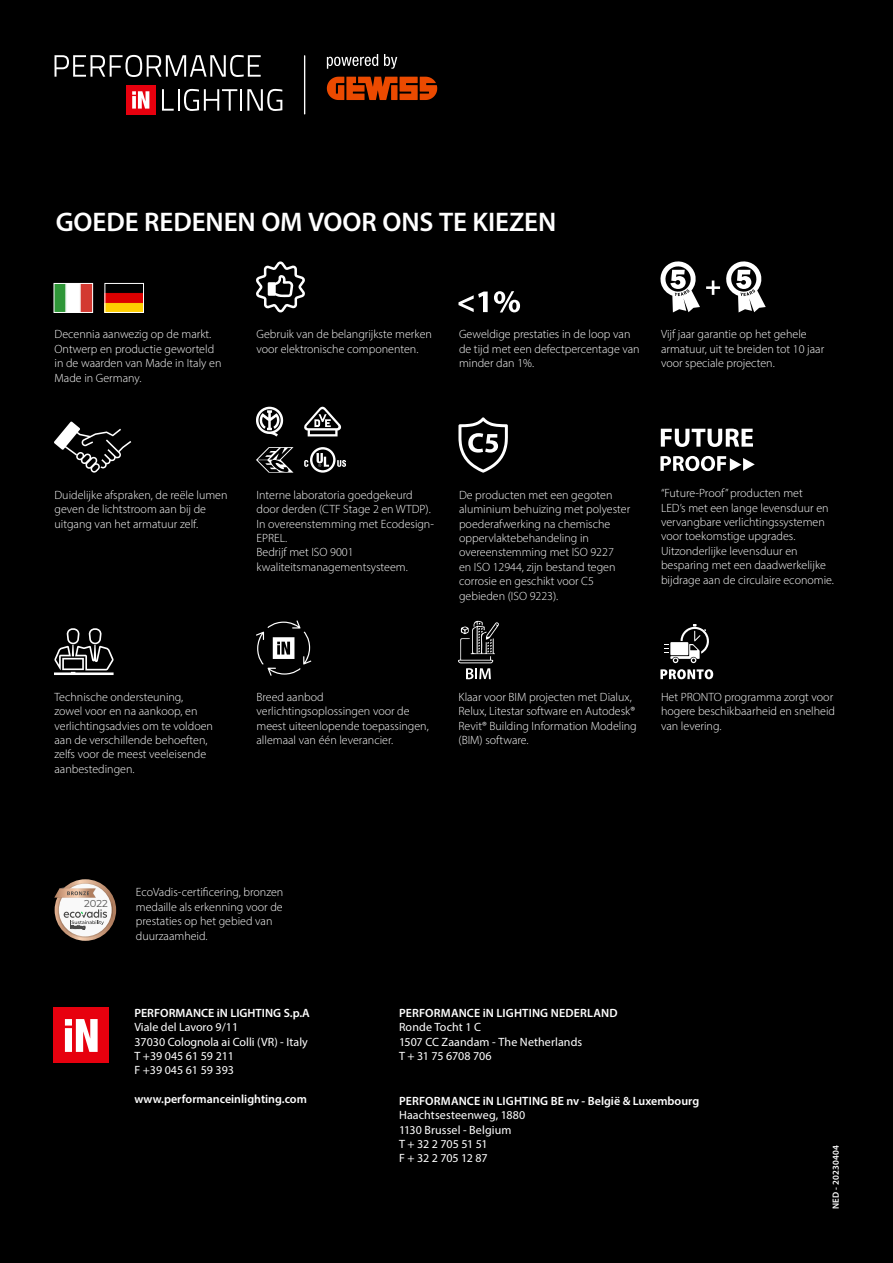
<style>
.page{position:relative;width:893px;height:1263px;background:#000}
.page>*{position:absolute;margin:0;border:0;box-sizing:border-box;transform-origin:0 0}
.t1{font:600 27px "Myriad Pro";letter-spacing:-.005em;color:#fff}
.t2{font:300 12px/14.4px "Myriad Pro";color:#fff}
.t3{font:12px/14.4px "Myriad Pro";color:#fff}
.t4{font:600 12px "Myriad Pro";color:#fff}
.t5{font:10.05px "Montserrat";color:#515151}
.t6{font:600 9px "Myriad Pro";letter-spacing:.025em;color:#fff}
</style>
<div class="page">
<svg style="left:660px;top:261px;width:40px;height:51px"></svg>
<svg style="left:706px;top:261px;width:60px;height:51px"></svg>
<svg style="left:664px;top:624px;width:45px;height:39px"></svg>
<svg style="left:660px;top:669px;width:53px;height:10px"></svg>
<svg style="left:458px;top:620px;width:41px;height:59px"></svg>
<svg style="left:256px;top:407px;width:27px;height:29px"></svg>
<svg style="left:256px;top:261px;width:49px;height:52px"></svg>
<svg style="left:458px;top:292px;width:30px;height:20px"></svg>
<svg style="left:494px;top:291px;width:26px;height:21px"></svg>
<svg style="left:458px;top:417px;width:50px;height:56px"></svg>
<svg style="left:256px;top:620px;width:55px;height:56px"></svg>
<svg style="left:54px;top:628px;width:60px;height:47px"></svg>
<svg style="left:660px;top:456px;width:95px;height:15px"></svg>
<svg style="left:661px;top:429px;width:92px;height:18px"></svg>
<svg style="left:304px;top:407px;width:37px;height:29px"></svg>
<svg style="left:256px;top:447px;width:37px;height:26px"></svg>
<svg style="left:304px;top:447px;width:42px;height:26px"></svg>
<img style="left:56px;top:285px;width:35px;height:26px">
<div style="left:54px;top:283px;width:39px;height:30px;border:1px solid #fff"></div>
<img style="left:107px;top:292px;width:35px;height:19px">
<div style="left:105px;top:283px;width:39px;height:30px;border:1px solid #fff"></div>
<svg style="left:54px;top:421px;width:77px;height:52px"></svg>
<img style="left:54px;top:879px;width:63px;height:62px">
<svg style="left:55px;top:879px;width:61px;height:62px"></svg>
<img style="left:58px;top:883px;width:55px;height:55px">
<div style="left:59px;top:884px;width:53px;height:52px;background:#f9f9f9;border-radius:50%"></div>
<svg style="left:64px;top:909px;width:43px;height:20px"></svg>
<svg style="left:54px;top:886px;width:42px;height:12px"></svg>
<div style="left:54px;top:1008px;width:55px;height:55px;background:#e7000e"></div>
<svg style="left:65px;top:1019px;width:33px;height:33px"></svg>
<svg style="left:55px;top:55px;width:206px;height:22px"></svg>
<div style="left:126px;top:85px;width:29px;height:29px;background:#e7000e"></div>
<svg style="left:132px;top:91px;width:17px;height:18px"></svg>
<svg style="left:162px;top:89px;width:12px;height:22px"></svg>
<hr style="left:178px;top:89px;width:2px;height:22px;background:#fff">
<svg style="left:184px;top:89px;width:53px;height:22px"></svg>
<hr style="left:240px;top:89px;width:2px;height:22px;background:#fff">
<svg style="left:247px;top:89px;width:35px;height:22px"></svg>
<svg style="left:327px;top:54px;width:51px;height:15px"></svg>
<svg style="left:384px;top:54px;width:13px;height:15px"></svg>
<hr style="left:304px;top:55px;width:1px;height:59px;background:#fff">
<svg style="left:327px;top:77px;width:110px;height:23px;background:#b33800"></svg>
<h1 class="t1" style="left:56px;top:205px;width:502px">GOEDE REDENEN OM VOOR ONS TE KIEZEN</h1>
<p class="t2" style="left:55px;top:327px;width:168px">Decennia aanwezig op de markt.<br>Ontwerp en productie geworteld in de waarden van Made in Italy en<br>Made in Germany.</p>
<p class="t2" style="left:256px;top:327px;width:177px">Gebruik van de belangrijkste merken voor elektronische componenten.</p>
<p class="t2" style="left:661px;top:327px;width:165px">Vijf jaar garantie op het gehele armatuur, uit te breiden tot 10 jaar voor speciale projecten.</p>
<p class="t2" style="left:459px;top:327px;width:182px">Geweldige prestaties in de loop van de tijd met een defectpercentage van minder dan 1%.</p>
<p class="t2" style="left:55px;top:487px;width:175px">Duidelijke afspraken, de reële lumen geven de lichtstroom aan bij de uitgang van het armatuur zelf.</p>
<p class="t2" style="left:256px;top:487px;width:179px">Interne laboratoria goedgekeurd door derden (CTF Stage 2 en WTDP).<br>In overeenstemming met Ecodesign-<br>EPREL.<br>Bedrijf met ISO 9001 kwaliteitsmanagementsysteem.</p>
<p class="t2" style="left:661px;top:486px;width:174px">“Future-Proof” producten met<br>LED’s met een lange levensduur en vervangbare verlichtingssystemen voor toekomstige upgrades.<br>Uitzonderlijke levensduur en besparing met een daadwerkelijke bijdrage aan de circulaire economie.</p>
<p class="t2" style="left:459px;top:487px;width:173px">De producten met een gegoten aluminium behuizing met polyester poederafwerking na chemische oppervlaktebehandeling in overeenstemming met ISO 9227<br>en ISO 12944, zijn bestand tegen corrosie en geschikt voor C5 gebieden (ISO 9223).</p>
<p class="t2" style="left:55px;top:689px;width:160px">Technische ondersteuning, zowel voor en na aankoop, en verlichtingsadvies om te voldoen aan de verschillende behoeften, zelfs voor de meest veeleisende aanbestedingen.</p>
<p class="t2" style="left:256px;top:689px;width:174px">Breed aanbod verlichtingsoplossingen voor de meest uiteenlopende toepassingen, allemaal van één leverancier.</p>
<p class="t2" style="left:458px;top:689px;width:180px">Klaar voor BIM projecten met Dialux,<br>Relux, Litestar software en Autodesk®<br>Revit® Building Information Modeling (BIM) software.</p>
<p class="t2" style="left:661px;top:689px;width:176px">Het PRONTO programma zorgt voor hogere beschikbaarheid en snelheid van levering.</p>
<p class="t5" style="left:84px;top:897px;width:25px">2022</p>
<p class="t2" style="left:136px;top:885px;width:149px">EcoVadis-certificering, bronzen medaille als erkenning voor de prestaties op het gebied van duurzaamheid.</p>
<p class="t4" style="left:399px;top:1005px;width:220px">PERFORMANCE iN LIGHTING NEDERLAND</p>
<p class="t3" style="left:399px;top:1020px;width:185px">Ronde Tocht 1 C<br>1507 CC Zaandam - The Netherlands<br>T + 31 75 6708 706</p>
<p class="t4" style="left:134px;top:1005px;width:177px">PERFORMANCE iN LIGHTING S.p.A</p>
<p class="t3" style="left:134px;top:1020px;width:175px">Viale del Lavoro 9/11<br>37030 Colognola ai Colli (VR) - Italy<br>T +39 045 61 59 211<br>F +39 045 61 59 393</p>
<p class="t4" style="left:134px;top:1091px;width:174px">www.performanceinlighting.com</p>
<p class="t4" style="left:399px;top:1093px;width:302px">PERFORMANCE iN LIGHTING BE nv - België &amp; Luxembourg</p>
<p class="t3" style="left:399px;top:1108px;width:128px">Haachtsesteenweg, 1880<br>1130 Brussel - Belgium<br>T + 32 2 705 51 51<br>F + 32 2 705 12 87</p>
<p class="t6" style="left:830px;top:1209px;width:65px;rotate:-90deg">NED - 20230404</p>
</div>
